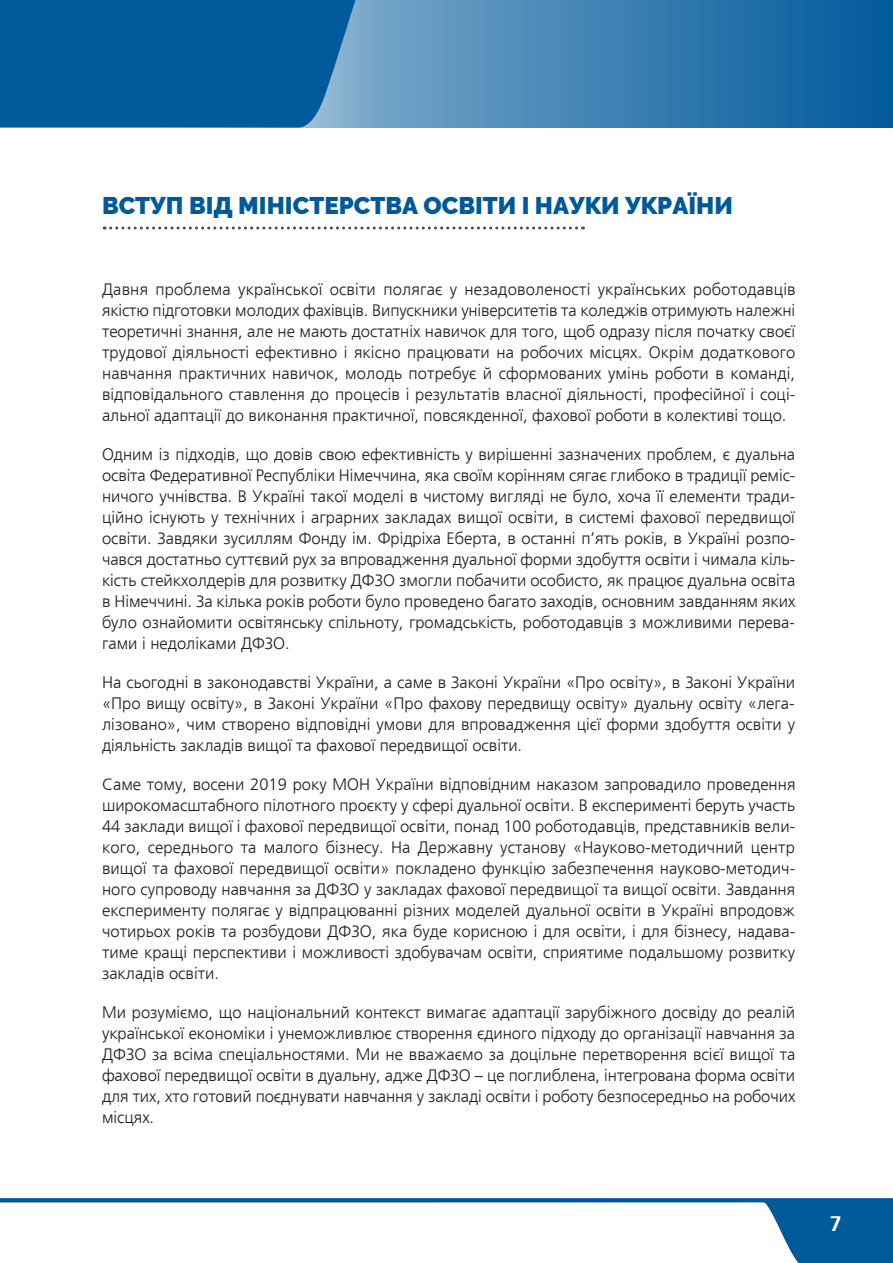
<style>
.page{position:relative;width:893px;height:1263px;background:#fff}
.page>*{position:absolute;margin:0;border:0;box-sizing:border-box;transform-origin:0 0}
.t1{font:900 24px "Raleway";color:#00599b}
.t2{font:700 21px "Frutiger LTCYR";color:#fff}
.t3{font:300 16.5px/21px "Frutiger LTCYR";color:#231f20;text-align:justify}
</style>
<div class="page">
<svg style="left:1px;top:1198px;width:892px;height:65px"></svg>
<svg style="left:104px;top:227px;width:473px;height:3px"></svg>
<svg style="left:359px;top:0;width:534px;height:128px;background:#3b7fb1"></svg>
<svg style="left:0;top:0;width:359px;height:128px;background:#0a5f9e"></svg>
<h1 class="t1" style="left:102px;top:192px;width:632px">ВСТУП ВІД МІНІСТЕРСТВА ОСВІТИ І НАУКИ УКРАЇНИ</h1>
<p class="t3" style="left:102px;top:279px;width:695px">Давня проблема української освіти полягає у незадоволеності українських роботодавців якістю підготовки молодих фахівців. Випускники університетів та коледжів отримують належні теоретичні знання, але не мають достатніх навичок для того, щоб одразу після початку своєї трудової діяльності ефективно і якісно працювати на робочих місцях. Окрім додаткового навчання практичних навичок, молодь потребує й сформованих умінь роботи в команді, відповідального ставлення до процесів і результатів власної діяльності, професійної і соці&shy;альної адаптації до виконання практичної, повсякденної, фахової роботи в колективі тощо.</p>
<p class="t3" style="left:102px;top:444px;width:695px">Одним із підходів, що довів свою ефективність у вирішенні зазначених проблем, є дуальна освіта Федеративної Республіки Німеччина, яка своїм корінням сягає глибоко в традиції реміс&shy;ничого учнівства. В Україні такої моделі в чистому вигляді не було, хоча її елементи тради&shy;ційно існують у технічних і аграрних закладах вищої освіти, в системі фахової передвищої освіти. Завдяки зусиллям Фонду ім. Фрідріха Еберта, в останні п’ять років, в Україні розпо&shy;чався достатньо суттєвий рух за впровадження дуальної форми здобуття освіти і чимала кіль&shy;кість стейкхолдерів для розвитку ДФЗО змогли побачити особисто, як працює дуальна освіта в Німеччині. За кілька років роботи було проведено багато заходів, основним завданням яких було ознайомити освітянську спільноту, громадськість, роботодавців з можливими перева&shy;гами і недоліками ДФЗО.</p>
<p class="t3" style="left:102px;top:672px;width:695px">На сьогодні в законодавстві України, а саме в Законі України «Про освіту», в Законі України «Про вищу освіту», в Законі України «Про фахову передвищу освіту» дуальну освіту «лега&shy;лізовано», чим створено відповідні умови для впровадження цієї форми здобуття освіти у діяльність закладів вищої та фахової передвищої освіти.</p>
<p class="t3" style="left:102px;top:774px;width:695px">Саме тому, восени 2019 року МОН України відповідним наказом запровадило проведення широкомасштабного пілотного проєкту у сфері дуальної освіти. В експерименті беруть участь 44 заклади вищої і фахової передвищої освіти, понад 100 роботодавців, представників вели&shy;кого, середнього та малого бізнесу. На Державну установу «Науково-методичний центр вищої та фахової передвищої освіти» покладено функцію забезпечення науково-методич&shy;ного супроводу навчання за ДФЗО у закладах фахової передвищої та вищої освіти. Завдання експерименту полягає у відпрацюванні різних моделей дуальної освіти в Україні впродовж чотирьох років та розбудови ДФЗО, яка буде корисною і для освіти, і для бізнесу, надава&shy;тиме кращі перспективи і можливості здобувачам освіти, сприятиме подальшому розвитку закладів освіти.</p>
<p class="t3" style="left:102px;top:1002px;width:695px">Ми розуміємо, що національний контекст вимагає адаптації зарубіжного досвіду до реалій української економіки і унеможливлює створення єдиного підходу до організації навчання за ДФЗО за всіма спеціальностями. Ми не вважаємо за доцільне перетворення всієї вищої та фахової передвищої освіти в дуальну, адже ДФЗО – це поглиблена, інтегрована форма освіти для тих, хто готовий поєднувати навчання у закладі освіти і роботу безпосередньо на робочих місцях.</p>
<p class="t2" style="left:830px;top:1212px;width:13px">7</p>
</div>
